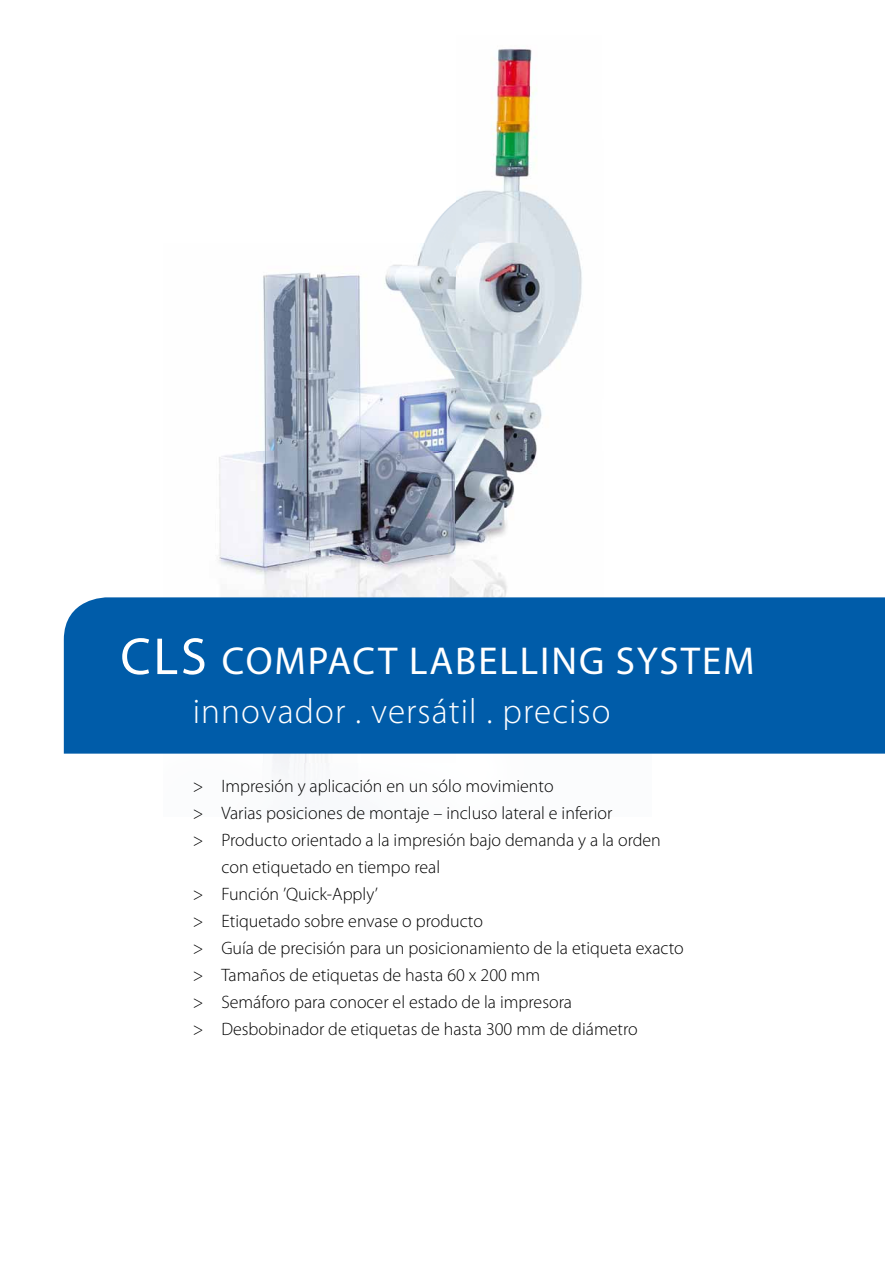
<style>
.page{position:relative;width:885px;height:1263px;background:#fff}
.page>*{position:absolute;margin:0;border:0;box-sizing:border-box;transform-origin:0 0}
.t1{font:39px "Myriad Pro";letter-spacing:.05em;color:#fff}
.t2{font:300 35.25px "Myriad Pro";letter-spacing:.03em;color:#fff}
.t3{font:300 18px "Myriad Pro";color:#000}
.s1{font-size:52.5px}
</style>
<div class="page">
<img style="left:219px;top:49px;width:363px;height:741px">
<div style="left:64px;top:597px;width:820px;height:157px;background:#005ca9"></div>
<h1 class="t1" style="left:120px;top:637px;width:635px"><span class="s1">CLS</span> COMPACT LABELLING SYSTEM</h1>
<h2 class="t2" style="left:193px;top:690px;width:419px">innovador . versátil . preciso</h2>
<p class="t3" style="left:193px;top:775px;width:362px">&gt; Impresión y aplicación en un sólo movimiento</p>
<p class="t3" style="left:193px;top:802px;width:421px">&gt; Varias posiciones de montaje – incluso lateral e inferior</p>
<p class="t3" style="left:193px;top:829px;width:469px">&gt; Producto orientado a la impresión bajo demanda y a la orden</p>
<p class="t3" style="left:221px;top:856px;width:220px">con etiquetado en tiempo real</p>
<p class="t3" style="left:193px;top:883px;width:187px">&gt; Función ’Quick-Apply’</p>
<p class="t3" style="left:193px;top:910px;width:291px">&gt; Etiquetado sobre envase o producto</p>
<p class="t3" style="left:193px;top:937px;width:492px">&gt; Guía de precisión para un posicionamiento de la etiqueta exacto</p>
<p class="t3" style="left:193px;top:964px;width:349px">&gt; Tamaños de etiquetas de hasta 60 x 200 mm</p>
<p class="t3" style="left:193px;top:991px;width:381px">&gt; Semáforo para conocer el estado de la impresora</p>
<p class="t3" style="left:193px;top:1018px;width:446px">&gt; Desbobinador de etiquetas de hasta 300 mm de diámetro</p>
</div>
